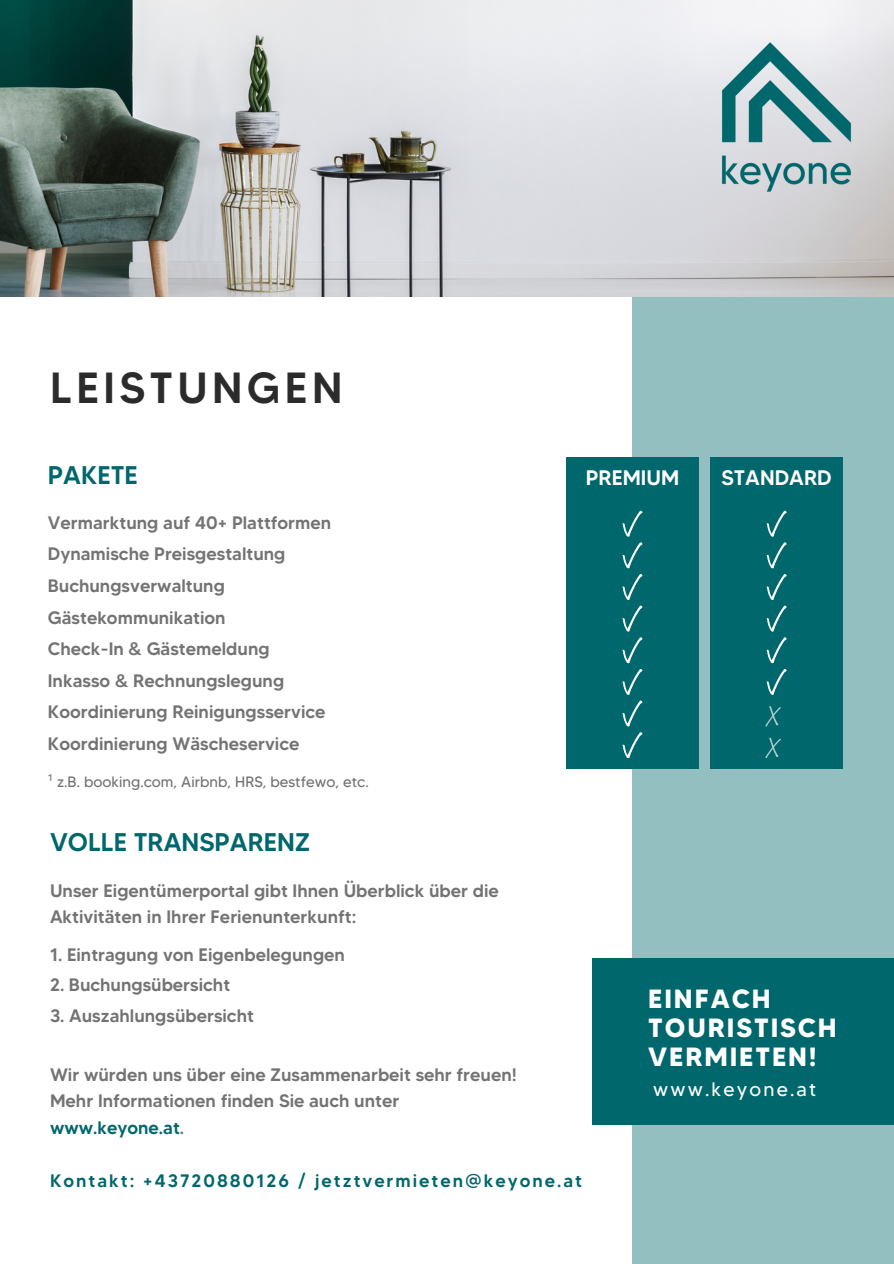
<style>
.page{position:relative;width:894px;height:1264px;background:#fff}
.page>*{position:absolute;margin:0;border:0;box-sizing:border-box;transform-origin:0 0}
.t1{font:500 43.5px "MADETOMMY";letter-spacing:.1em;color:#2b2b2b}
.t2{font:700 26.25px/29.2px "MADETOMMY";letter-spacing:.075em;color:#fff}
.t3{font:500 25.5px "MADETOMMY";color:#00676c}
.t4{font:500 21px "MADETOMMY";color:#fff}
.t5{font:19.5px "MADETOMMY";letter-spacing:.11em;color:#fff}
.t6{font:500 18px/31.5px "MADETOMMY";color:#737373}
.t7{font:500 18px "MADETOMMY";letter-spacing:.11em;color:#00676c}
.t8{font:15px "MADETOMMY";color:#737373}
.s1{font-family:"Noto Sans"}
.s2{color:#00676c}
</style>
<div class="page">
<div style="left:632px;top:239px;width:261px;height:1024px;background:#94bfc1"></div>
<img style="left:0;top:0;width:893px;height:296px">
<div style="left:710px;top:457px;width:132px;height:311px;background:#00676c"></div>
<div style="left:566px;top:457px;width:132px;height:311px;background:#00676c"></div>
<svg style="left:622px;top:510px;width:20px;height:26px"></svg>
<svg style="left:622px;top:542px;width:20px;height:26px"></svg>
<svg style="left:622px;top:574px;width:20px;height:57px"></svg>
<svg style="left:622px;top:637px;width:20px;height:26px"></svg>
<svg style="left:622px;top:669px;width:20px;height:25px"></svg>
<svg style="left:622px;top:700px;width:20px;height:26px"></svg>
<svg style="left:622px;top:732px;width:20px;height:26px"></svg>
<svg style="left:766px;top:510px;width:20px;height:26px"></svg>
<svg style="left:766px;top:542px;width:20px;height:26px"></svg>
<svg style="left:766px;top:574px;width:20px;height:57px"></svg>
<svg style="left:766px;top:637px;width:20px;height:26px"></svg>
<svg style="left:766px;top:669px;width:20px;height:25px"></svg>
<svg style="left:765px;top:706px;width:15px;height:20px"></svg>
<svg style="left:765px;top:737px;width:15px;height:21px"></svg>
<img style="left:682px;top:3px;width:208px;height:228px">
<div style="left:592px;top:958px;width:301px;height:166px;background:#00676c"></div>
<p class="t1" style="left:50px;top:360px;width:294px">LEISTUNGEN</p>
<p class="t3" style="left:48px;top:459px;width:91px">PAKETE</p>
<p class="t4" style="left:585px;top:464px;width:95px">PREMIUM</p>
<p class="t4" style="left:721px;top:464px;width:112px">STANDARD</p>
<p class="t6" style="left:48px;top:506px;width:285px">Vermarktung auf 40+ Plattformen<br>Dynamische Preisgestaltung<br>Buchungsverwaltung<br>Gästekommunikation<br>Check-In &amp; Gästemeldung<br>Inkasso &amp; Rechnungslegung<br>Koordinierung Reinigungsservice<br>Koordinierung Wäscheservice</p>
<p class="t8" style="left:48px;top:772px;width:322px"><span class="s1">¹</span> z.B. booking.com, Airbnb, HRS, bestfewo, etc.</p>
<p class="t3" style="left:50px;top:826px;width:261px">VOLLE TRANSPARENZ</p>
<p class="t6" style="left:50px;top:877px;width:450px;line-height:26.5px">Unser Eigentümerportal gibt Ihnen Überblick über die<br>Aktivitäten in Ihrer Ferienunterkunft:</p>
<p class="t6" style="left:50px;top:938px;width:296px">1. Eintragung von Eigenbelegungen</p>
<p class="t6" style="left:50px;top:969px;width:182px">2. Buchungsübersicht</p>
<p class="t6" style="left:50px;top:999px;width:205px">3. Auszahlungsübersicht</p>
<p class="t6" style="left:50px;top:1061px;width:468px;line-height:26.5px">Wir würden uns über eine Zusammenarbeit sehr freuen!<br>Mehr Informationen finden Sie auch unter <span class="s2">www.keyone.at</span>.</p>
<h3 class="t7" style="left:50px;top:1169px;width:533px">Kontakt: +43720880126 / jetztvermieten@keyone.at</h3>
<p class="t2" style="left:648px;top:983px;width:190px">EINFACH<br>TOURISTISCH<br>VERMIETEN!</p>
<p class="t5" style="left:653px;top:1077px;width:164px">www.keyone.at</p>
</div>
